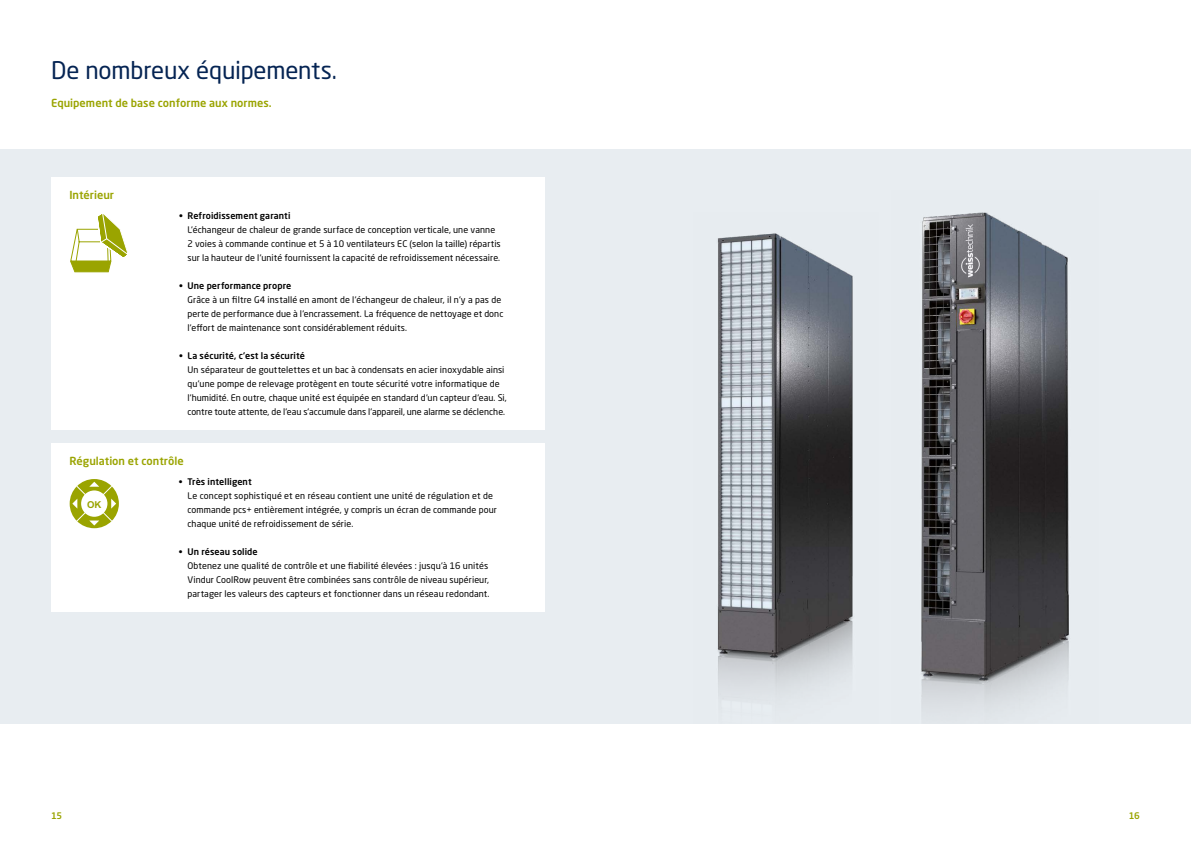
<style>
.page{position:relative;width:1191px;height:842px;background:#fff}
.page>*{position:absolute;margin:0;border:0;box-sizing:border-box;transform-origin:0 0}
.t1{font:24px "Neo Sans W1 G";letter-spacing:-.005em;color:#052453}
.t2{font:500 11px "Neo Sans W1 G";color:#9aa400}
.t3{font:700 9.5px "Arial";color:#9aa400}
.t4{font:9px/14px "Neo Sans W1 G";letter-spacing:.01em;color:#000}
.t5{font:500 9px "Neo Sans W1 G";letter-spacing:.01em;color:#000}
.t6{font:500 9px "Neo Sans W1 G";color:#9aa400}
</style>
<div class="page">
<div style="left:0;top:149px;width:1191px;height:574px;background:#e8edf1"></div>
<div style="left:51px;top:177px;width:493px;height:252px;background:#fff"></div>
<div style="left:51px;top:443px;width:493px;height:168px;background:#fff"></div>
<img style="left:921px;top:212px;width:148px;height:501px">
<img style="left:717px;top:233px;width:136px;height:466px">
<div style="left:70px;top:479px;width:49px;height:49px;background:#9aa400;border-radius:50%"></div>
<svg style="left:72px;top:482px;width:44px;height:43px"></svg>
<svg style="left:70px;top:214px;width:58px;height:59px"></svg>
<h1 class="t1" style="left:51px;top:56px;width:287px">De nombreux équipements.</h1>
<p class="t2" style="left:51px;top:96px;width:222px">Equipement de base conforme aux normes.</p>
<p class="t2" style="left:69px;top:188px;width:46px">Intérieur</p>
<p class="t5" style="left:179px;top:210px;width:113px">• Refroidissement garanti</p>
<p class="t4" style="left:187px;top:223px;width:315px">L‘échangeur de chaleur de grande surface de conception verticale, une vanne<br>2 voies à commande continue et 5 à 10 ventilateurs EC (selon la taille) répartis sur la hauteur de l‘unité fournissent la capacité de refroidissement nécessaire.</p>
<p class="t5" style="left:179px;top:280px;width:114px">• Une performance propre</p>
<p class="t4" style="left:187px;top:293px;width:317px">Grâce à un filtre G4 installé en amont de l‘échangeur de chaleur, il n‘y a pas de perte de performance due à l‘encrassement. La fréquence de nettoyage et donc l‘effort de maintenance sont considérablement réduits.</p>
<p class="t5" style="left:179px;top:350px;width:127px">• La sécurité, c‘est la sécurité</p>
<p class="t4" style="left:187px;top:363px;width:321px">Un séparateur de gouttelettes et un bac à condensats en acier inoxydable ainsi qu‘une pompe de relevage protègent en toute sécurité votre informatique de l‘humidité. En outre, chaque unité est équipée en standard d‘un capteur d‘eau. Si, contre toute attente, de l‘eau s‘accumule dans l‘appareil, une alarme se déclenche.</p>
<p class="t2" style="left:69px;top:454px;width:116px">Régulation et contrôle</p>
<p class="t3" style="left:87px;top:498px;width:16px">OK</p>
<p class="t5" style="left:179px;top:476px;width:74px">• Très intelligent</p>
<p class="t4" style="left:187px;top:489px;width:311px">Le concept sophistiqué et en réseau contient une unité de régulation et de commande pcs+ entièrement intégrée, y compris un écran de commande pour chaque unité de refroidissement de série.</p>
<p class="t5" style="left:179px;top:546px;width:80px">• Un réseau solide</p>
<p class="t4" style="left:187px;top:559px;width:303px">Obtenez une qualité de contrôle et une fiabilité élevées : jusqu‘à 16 unités<br>Vindur CoolRow peuvent être combinées sans contrôle de niveau supérieur, partager les valeurs des capteurs et fonctionner dans un réseau redondant.</p>
<p class="t6" style="left:51px;top:810px;width:13px">15</p>
<p class="t6" style="left:1128px;top:810px;width:13px">16</p>
</div>
